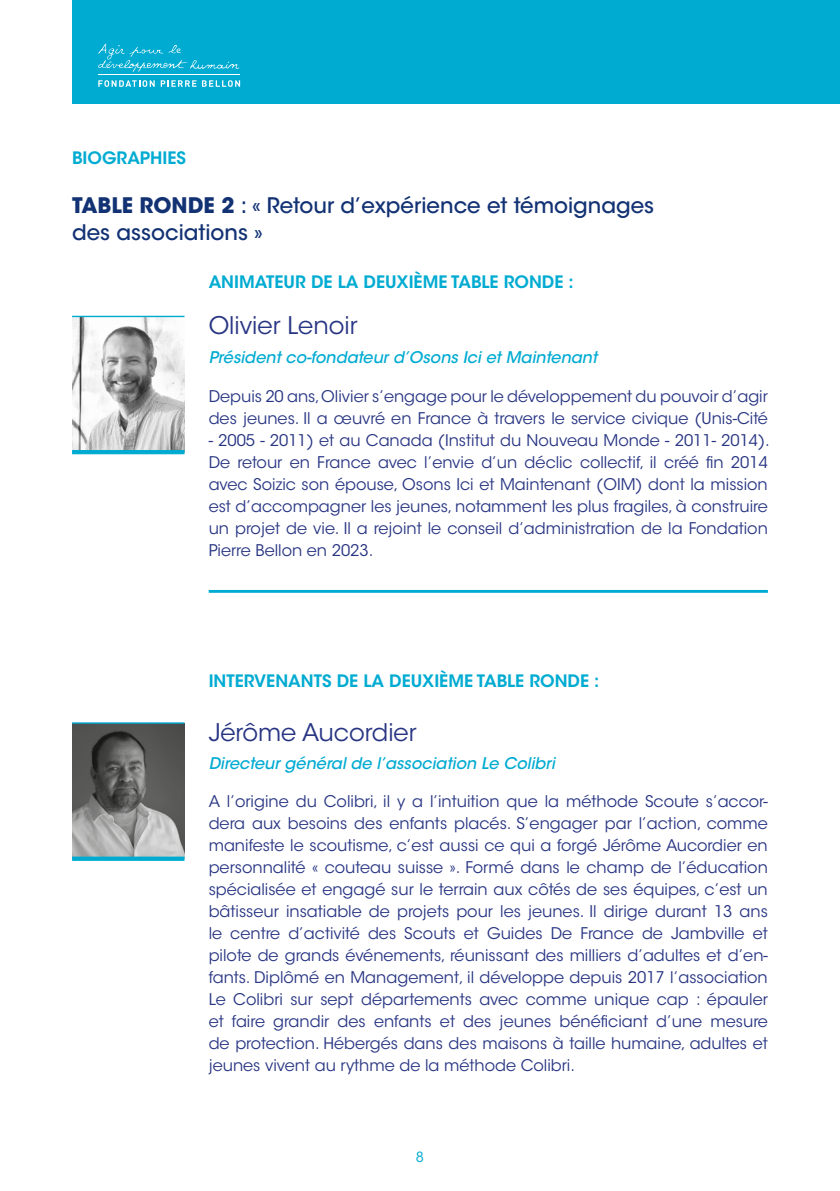
<style>
.page{position:relative;width:840px;height:1191px;background:#fff}
.page>*{position:absolute;margin:0;border:0;box-sizing:border-box;transform-origin:0 0}
.t1{font:24.2px "ITC Avant Garde Std";color:#283583}
.t2{font:500 21.2px/27px "ITC Avant Garde Std";color:#123274}
.t3{font:600 17px "ITC Avant Garde Std";color:#00abd2}
.t4{font:16px/22px "ITC Avant Garde Std";color:#283583}
.t5{font:italic 500 16px "ITC Avant Garde Std";color:#00abd2}
.t6{font:14px "ITC Avant Garde Std";color:#00abd2}
.s1{font-weight:700}
</style>
<div class="page">
<div style="left:72px;top:0;width:767px;height:103px;background:#00abd2"></div>
<hr style="left:98px;top:74px;width:142px;height:1px;background:#fff">
<svg style="left:98px;top:80px;width:57px;height:7px"></svg>
<svg style="left:161px;top:80px;width:35px;height:7px"></svg>
<svg style="left:202px;top:80px;width:38px;height:7px"></svg>
<svg style="left:98px;top:44px;width:142px;height:28px"></svg>
<img style="left:72px;top:723px;width:112px;height:133px">
<hr style="left:72px;top:722px;width:112px;height:1px;background:#00abd2">
<div style="left:72px;top:856px;width:112px;height:5px;background:#00abd2"></div>
<img style="left:72px;top:317px;width:112px;height:133px">
<hr style="left:208px;top:590px;width:559px;height:3px;background:#00abd2">
<hr style="left:72px;top:316px;width:112px;height:1px;background:#00abd2">
<hr style="left:72px;top:450px;width:112px;height:4px;background:#00abd2">
<p class="t3" style="left:72px;top:147px;width:115px">BIOGRAPHIES</p>
<h2 class="t2" style="left:72px;top:192px;width:583px"><span class="s1">TABLE RONDE 2</span> : « Retour d’expérience et témoignages des associations »</h2>
<p class="t3" style="left:208px;top:271px;width:366px">ANIMATEUR DE LA DEUXIÈME TABLE RONDE :</p>
<h1 class="t1" style="left:208px;top:311px;width:150px">Olivier Lenoir</h1>
<p class="t5" style="left:208px;top:347px;width:390px">Président co-fondateur d’Osons Ici et Maintenant</p>
<p class="t4" style="left:208px;top:385px;width:560px">Depuis 20 ans, Olivier s’engage pour le développement du pouvoir d’agir des jeunes. Il a œuvré en France à travers le service civique (Unis-Cité</p>
<p class="t4" style="left:208px;top:429px;width:562px">- 2005 - 2011) et au Canada (Institut du Nouveau Monde - 2011- 2014).<br>De retour en France avec l’envie d’un déclic collectif, il créé fin 2014 avec Soizic son épouse, Osons Ici et Maintenant (OIM) dont la mission est d’accompagner les jeunes, notamment les plus fragiles, à construire un projet de vie. Il a rejoint le conseil d’administration de la Fondation Pierre Bellon en 2023.</p>
<p class="t3" style="left:208px;top:670px;width:392px">INTERVENANTS DE LA DEUXIÈME TABLE RONDE :</p>
<h1 class="t1" style="left:208px;top:717px;width:209px">Jérôme Aucordier</h1>
<p class="t5" style="left:208px;top:753px;width:347px">Directeur général de l’association Le Colibri</p>
<p class="t4" style="left:208px;top:790px;width:560px;text-align:justify">A l’origine du Colibri, il y a l’intuition que la méthode Scoute s’accor&shy;dera aux besoins des enfants placés. S’engager par l’action, comme manifeste le scoutisme, c’est aussi ce qui a forgé Jérôme Aucordier en personnalité « couteau suisse ». Formé dans le champ de l’éducation spécialisée et engagé sur le terrain aux côtés de ses équipes, c’est un bâtisseur insatiable de projets pour les jeunes. Il dirige durant 13 ans le centre d’activité des Scouts et Guides De France de Jambville et pilote de grands événements, réunissant des milliers d’adultes et d’en&shy;fants. Diplômé en Management, il développe depuis 2017 l’association Le Colibri sur sept départements avec comme unique cap : épauler et faire grandir des enfants et des jeunes bénéficiant d’une mesure de protection. Hébergés dans des maisons à taille humaine, adultes et jeunes vivent au rythme de la méthode Colibri.</p>
<p class="t6" style="left:415px;top:1148px;width:10px">8</p>
</div>
